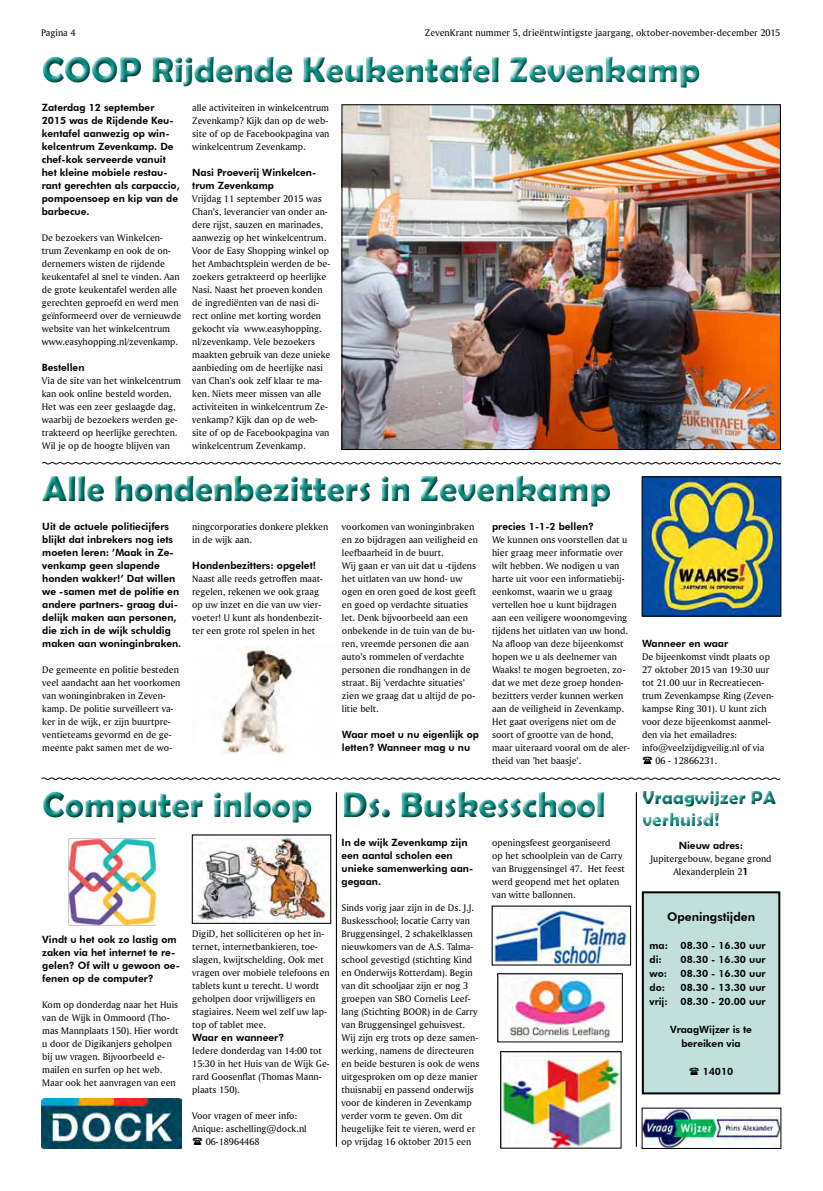
<style>
.page{position:relative;width:823px;height:1191px;background:#fff}
.page>*{position:absolute;margin:0;border:0;box-sizing:border-box;transform-origin:0 0}
.t1{font:700 36px "Berlin Sans FB Demi";color:#009184}
.t2{font:700 19px "Berlin Sans FB Demi";color:#009184}
.t3{font:800 12px "Futura BT";color:#000}
.t4{font:10px/13px "Amerigo BT Roman A";color:#000}
.t5{font:800 10px/13px "Futura BT";color:#000}
.s1{font-family:"Futura BT";font-weight:800}
</style>
<div class="page">
<svg style="left:44px;top:56px;width:656px;height:32px"></svg>
<svg style="left:41px;top:777px;width:739px;height:3px"></svg>
<img style="left:343px;top:107px;width:435px;height:340px">
<svg style="left:42px;top:462px;width:739px;height:3px"></svg>
<svg style="left:42px;top:475px;width:569px;height:32px"></svg>
<img style="left:643px;top:479px;width:135px;height:135px">
<img style="left:222px;top:648px;width:74px;height:106px">
<svg style="left:45px;top:792px;width:267px;height:31px"></svg>
<svg style="left:643px;top:791px;width:133px;height:36px"></svg>
<svg style="left:343px;top:791px;width:262px;height:27px"></svg>
<svg style="left:336px;top:792px;width:1px;height:354px"></svg>
<svg style="left:635px;top:792px;width:1px;height:354px"></svg>
<img style="left:42px;top:1098px;width:139px;height:50px">
<img style="left:493px;top:908px;width:135px;height:55px">
<img style="left:500px;top:975px;width:110px;height:65px">
<div style="left:497px;top:973px;width:125px;height:69px;border:1px solid #000"></div>
<img style="left:502px;top:1053px;width:116px;height:93px">
<div style="left:500px;top:1051px;width:120px;height:97px;border:1px solid #000"></div>
<img style="left:643px;top:1110px;width:135px;height:36px">
<div style="left:642px;top:892px;width:136px;height:201px;background:#c2dfdc"></div>
<div style="left:641px;top:891px;width:138px;height:203px;border:2px solid #000"></div>
<img style="left:194px;top:836px;width:135px;height:85px">
<img style="left:68px;top:838px;width:88px;height:87px">
<p class="t4" style="left:41px;top:26px;width:36px">Pagina 4</p>
<p class="t4" style="left:425px;top:26px;width:356px">ZevenKrant nummer 5, drieëntwintigste jaargang, oktober-november-december 2015</p>
<h1 class="t1" style="left:42px;top:48px;width:659px">COOP Rijdende Keukentafel Zevenkamp</h1>
<p class="t5" style="left:42px;top:101px;width:139px">Zaterdag 12 september<br>2015 was de Rijdende Keu&shy;kentafel aanwezig op win&shy;kelcentrum Zevenkamp. De chef-kok serveerde vanuit het kleine mobiele restau&shy;rant gerechten als carpaccio, pompoensoep en kip van de barbecue.</p>
<p class="t4" style="left:42px;top:231px;width:141px">De bezoekers van Winkelcen&shy;trum Zevenkamp en ook de on&shy;dernemers wisten de rijdende keukentafel al snel te vinden. Aan de grote keukentafel werden alle gerechten geproefd en werd men geïnformeerd over de vernieuwde website van het winkelcentrum www.easyhopping.nl/zevenkamp.</p>
<p class="t5" style="left:42px;top:361px;width:44px">Bestellen</p>
<p class="t4" style="left:42px;top:374px;width:141px">Via de site van het winkelcentrum kan ook online besteld worden.<br>Het was een zeer geslaagde dag, waarbij de bezoekers werden ge&shy;trakteerd op heerlijke gerechten.<br>Wil je op de hoogte blijven van</p>
<p class="t4" style="left:192px;top:101px;width:139px">alle activiteiten in winkelcentrum<br>Zevenkamp? Kijk dan op de web&shy;site of op de Facebookpagina van winkelcentrum Zevenkamp.</p>
<p class="t5" style="left:192px;top:166px;width:125px">Nasi Proeverij Winkelcen&shy;trum Zevenkamp</p>
<p class="t4" style="left:192px;top:192px;width:139px">Vrijdag 11 september 2015 was<br>Chan’s, leverancier van onder an&shy;dere rijst, sauzen en marinades, aanwezig op het winkelcentrum.<br>Voor de Easy Shopping winkel op het Ambachtsplein werden de be&shy;zoekers getrakteerd op heerlijke<br>Nasi. Naast het proeven konden de ingrediënten van de nasi di&shy;rect online met korting worden gekocht via www.easyhopping. nl/zevenkamp. Vele bezoekers maakten gebruik van deze unieke aanbieding om de heerlijke nasi van Chan’s ook zelf klaar te ma&shy;ken. Niets meer missen van alle activiteiten in winkelcentrum Ze&shy;venkamp? Kijk dan op de web&shy;site of op de Facebookpagina van winkelcentrum Zevenkamp.</p>
<h1 class="t1" style="left:42px;top:468px;width:570px">Alle hondenbezitters in Zevenkamp</h1>
<p class="t5" style="left:42px;top:520px;width:140px">Uit de actuele politiecijfers blijkt dat inbrekers nog iets moeten leren: ’Maak in Ze&shy;venkamp geen slapende honden wakker!’ Dat willen we -samen met de politie en andere partners- graag dui&shy;delijk maken aan personen, die zich in de wijk schuldig maken aan woninginbraken.</p>
<p class="t4" style="left:42px;top:663px;width:140px">De gemeente en politie besteden veel aandacht aan het voorkomen van woninginbraken in Zeven&shy;kamp. De politie surveilleert va&shy;ker in de wijk, er zijn buurtpre&shy;ventieteams gevormd en de ge&shy;meente pakt samen met de wo-</p>
<p class="t5" style="left:492px;top:520px;width:103px">precies 1-1-2 bellen?</p>
<p class="t4" style="left:492px;top:533px;width:139px">We kunnen ons voorstellen dat u hier graag meer informatie over wilt hebben. We nodigen u van harte uit voor een informatiebij&shy;eenkomst, waarin we u graag vertellen hoe u kunt bijdragen aan een veiligere woonomgeving tijdens het uitlaten van uw hond.<br>Na afloop van deze bijeenkomst hopen we u als deelnemer van<br>Waaks! te mogen begroeten, zo&shy;dat we met deze groep honden&shy;bezitters verder kunnen werken aan de veiligheid in Zevenkamp.<br>Het gaat overigens niet om de soort of grootte van de hond, maar uiteraard vooral om de aler&shy;theid van ’het baasje’.</p>
<p class="t4" style="left:192px;top:520px;width:137px">ningcorporaties donkere plekken in de wijk aan.</p>
<p class="t5" style="left:192px;top:559px;width:125px">Hondenbezitters: opgelet!</p>
<p class="t4" style="left:192px;top:572px;width:132px">Naast alle reeds getroffen maat&shy;regelen, rekenen we ook graag op uw inzet en die van uw vier&shy;voeter! U kunt als hondenbezit&shy;ter een grote rol spelen in het</p>
<p class="t4" style="left:342px;top:520px;width:137px">voorkomen van woninginbraken en zo bijdragen aan veiligheid en leefbaarheid in de buurt.<br>Wij gaan er van uit dat u -tijdens het uitlaten van uw hond- uw ogen en oren goed de kost geeft en goed op verdachte situaties let. Denk bijvoorbeeld aan een onbekende in de tuin van de bu&shy;ren, vreemde personen die aan auto’s rommelen of verdachte personen die rondhangen in de straat. Bij ’verdachte situaties’ zien we graag dat u altijd de po&shy;litie belt.</p>
<p class="t5" style="left:342px;top:728px;width:138px">Waar moet u nu eigenlijk op letten? Wanneer mag u nu</p>
<p class="t5" style="left:641px;top:636px;width:88px">Wanneer en waar</p>
<p class="t4" style="left:641px;top:649px;width:129px">De bijeenkomst vindt plaats op</p>
<p class="t4" style="left:641px;top:662px;width:129px">27 oktober 2015 van 19:30 uur</p>
<p class="t4" style="left:641px;top:675px;width:123px">tot 21.00 uur in Recreatiecen-</p>
<p class="t4" style="left:641px;top:688px;width:133px">trum Zevenkampse Ring (Zeven-</p>
<p class="t4" style="left:641px;top:701px;width:126px">kampse Ring 301). U kunt zich</p>
<p class="t4" style="left:641px;top:714px;width:130px">voor deze bijeenkomst aanmel-</p>
<p class="t4" style="left:641px;top:727px;width:96px">den via het emailadres:</p>
<p class="t4" style="left:641px;top:740px;width:124px">info@veelzijdigveilig.nl of via</p>
<p class="t4" style="left:655px;top:753px;width:63px">06 - 12866231.</p>
<h1 class="t1" style="left:42px;top:783px;width:271px">Computer inloop</h1>
<h2 class="t2" style="left:641px;top:786px;width:135px">Vraagwijzer PA</h2>
<h1 class="t1" style="left:342px;top:783px;width:378px">Ds. Buskesschool <sub>verhuisd!</sub></h1>
<p class="t5" style="left:42px;top:933px;width:139px">Vindt u het ook zo lastig om zaken via het internet te re&shy;gelen? Of wilt u gewoon oe&shy;fenen op de computer?</p>
<p class="t4" style="left:42px;top:998px;width:138px">Kom op donderdag naar het Huis van de Wijk in Ommoord (Tho&shy;mas Mannplaats 150). Hier wordt u door de Digikanjers geholpen bij uw vragen. Bijvoorbeeld e&shy;mailen en surfen op het web.<br>Maar ook het aanvragen van een</p>
<p class="t4" style="left:192px;top:926px;width:139px">DigiD, het solliciteren op het in&shy;ternet, internetbankieren, toe&shy;slagen, kwijtschelding, Ook met vragen over mobiele telefoons en tablets kunt u terecht. U wordt geholpen door vrijwilligers en stagiaires. Neem wel zelf uw lap&shy;top of tablet mee.</p>
<p class="t5" style="left:192px;top:1030px;width:93px">Waar en wanneer?</p>
<p class="t4" style="left:192px;top:1043px;width:139px">Iedere donderdag van 14:00 tot<br>15:30 in het Huis van de Wijk Ge&shy;rard Goosenflat (Thomas Mann&shy;plaats 150).</p>
<p class="t4" style="left:192px;top:1108px;width:106px">Voor vragen of meer info:</p>
<p class="t4" style="left:192px;top:1121px;width:116px">Anique: aschelling@dock.nl</p>
<p class="t4" style="left:205px;top:1134px;width:55px">06-18964468</p>
<p class="t5" style="left:341px;top:835px;width:133px">In de wijk Zevenkamp zijn een aantal scholen een unieke samenwerking aan&shy;gegaan.</p>
<p class="t4" style="left:341px;top:900px;width:139px">Sinds vorig jaar zijn in de Ds. J.J.<br>Buskesschool; locatie Carry van<br>Bruggensingel, 2 schakelklassen nieuwkomers van de A.S. Talma&shy;school gevestigd (stichting Kind en Onderwijs Rotterdam). Begin van dit schooljaar zijn er nog 3 groepen van SBO Cornelis Leef&shy;lang (Stichting BOOR) in de Carry van Bruggensingel gehuisvest.<br>Wij zijn erg trots op deze samen&shy;werking, namens de directeuren en beide besturen is ook de wens uitgesproken om op deze manier thuisnabij en passend onderwijs voor de kinderen in Zevenkamp verder vorm te geven. Om dit heugelijke feit te vieren, werd er op vrijdag 16 oktober 2015 een</p>
<p class="t4" style="left:492px;top:835px;width:134px">openingsfeest georganiseerd<br>op het schoolplein van de Carry van Bruggensingel 47. Het feest werd geopend met het oplaten van witte ballonnen.</p>
<p class="t5" style="left:678px;top:839px;width:66px">Nieuw adres:</p>
<p class="t4" style="left:650px;top:852px;width:123px;text-align:center">Jupitergebouw, begane grond<br>Alexanderplein 2<span class="s1">1</span></p>
<p class="t3" style="left:666px;top:909px;width:89px">Openingstijden</p>
<p class="t5" style="left:649px;top:938px;width:118px;line-height:14px">ma: 08.30 - 16.30 uur di:</p>
<p class="t5" style="left:680px;top:952px;width:87px">08.30 - 16.30 uur</p>
<p class="t5" style="left:649px;top:966px;width:19px">wo:</p>
<p class="t5" style="left:680px;top:966px;width:87px">08.30 - 16.30 uur</p>
<p class="t5" style="left:649px;top:980px;width:17px">do:</p>
<p class="t5" style="left:680px;top:980px;width:87px">08.30 - 13.30 uur</p>
<p class="t5" style="left:649px;top:994px;width:20px">vrij:</p>
<p class="t5" style="left:680px;top:994px;width:87px">08.30 - 20.00 uur</p>
<p class="t5" style="left:669px;top:1022px;width:83px;line-height:14px;text-align:center">VraagWijzer is te bereiken via</p>
<p class="t5" style="left:702px;top:1064px;width:32px">14010</p>
</div>
